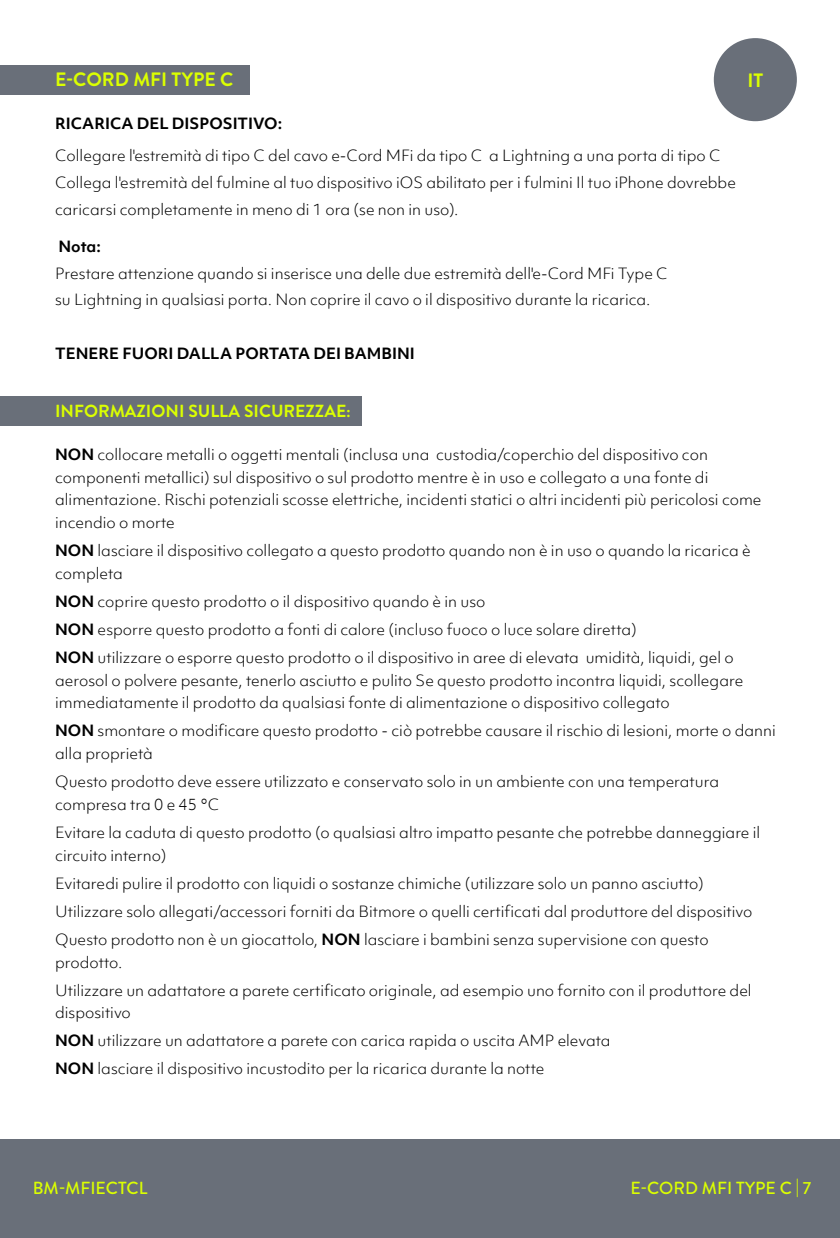
<style>
.page{position:relative;width:840px;height:1238px;background:#fff}
.page>*{position:absolute;margin:0;border:0;box-sizing:border-box;transform-origin:0 0}
.t1{font:700 19.43px "Brandon Grotesque";color:#dbff01}
.t2{font:700 17.5px "Brandon Grotesque";color:#dbff01}
.t3{font:500 17.5px "Brandon Grotesque";color:#dbff01}
.t4{font:300 14.88px/22.8px "Objektiv Mk 1";color:#000}
.t5{font:700 14.88px "Objektiv Mk 1";color:#000}
.s1{font-weight:700}
</style>
<div class="page">
<div style="left:0;top:396px;width:362px;height:30px;background:#696f79"></div>
<div style="left:0;top:1139px;width:840px;height:98px;background:#696f79"></div>
<div style="left:0;top:65px;width:249px;height:30px;background:#696f79"></div>
<div style="left:714px;top:38px;width:83px;height:83px;background:#696f79;border-radius:50%"></div>
<h1 class="t1" style="left:55px;top:66px;width:180px">E-CORD MFI TYPE C</h1>
<h1 class="t1" style="left:747px;top:67px;width:17px">IT</h1>
<p class="t5" style="left:55px;top:113px;width:228px">RICARICA DEL DISPOSITIVO:</p>
<p class="t4" style="left:55px;top:142px;width:682px;line-height:26.8px">Collegare l'estremità di tipo C del cavo e-Cord MFi da tipo C a Lightning a una porta di tipo C<br>Collega l'estremità del fulmine al tuo dispositivo iOS abilitato per i fulmini Il tuo iPhone dovrebbe caricarsi completamente in meno di 1 ora (se non in uso).</p>
<p class="t5" style="left:59px;top:236px;width:44px">Nota:</p>
<p class="t4" style="left:55px;top:259px;width:614px;line-height:26.8px">Prestare attenzione quando si inserisce una delle due estremità dell'e-Cord MFi Type C su Lightning in qualsiasi porta. Non coprire il cavo o il dispositivo durante la ricarica.</p>
<p class="t5" style="left:55px;top:342px;width:361px">TENERE FUORI DALLA PORTATA DEI BAMBINI</p>
<p class="t2" style="left:55px;top:399px;width:297px">INFORMAZIONI SULLA SICUREZZAE:</p>
<p class="t4" style="left:55px;top:443px;width:708px"><span class="s1">NON</span> collocare metalli o oggetti mentali (inclusa una custodia/coperchio del dispositivo con componenti metallici) sul dispositivo o sul prodotto mentre è in uso e collegato a una fonte di alimentazione. Rischi potenziali scosse elettriche, incidenti statici o altri incidenti più pericolosi come incendio o morte</p>
<p class="t4" style="left:55px;top:539px;width:697px"><span class="s1">NON</span> lasciare il dispositivo collegato a questo prodotto quando non è in uso o quando la ricarica è completa</p>
<p class="t4" style="left:55px;top:587px;width:680px;line-height:28px"><span class="s1">NON</span> coprire questo prodotto o il dispositivo quando è in uso<br><span class="s1">NON</span> esporre questo prodotto a fonti di calore (incluso fuoco o luce solare diretta)<br><span class="s1">NON</span> utilizzare o esporre questo prodotto o il dispositivo in aree di elevata umidità, liquidi, gel o</p>
<p class="t4" style="left:55px;top:668px;width:690px">aerosol o polvere pesante, tenerlo asciutto e pulito Se questo prodotto incontra liquidi, scollegare immediatamente il prodotto da qualsiasi fonte di alimentazione o dispositivo collegato</p>
<p class="t4" style="left:55px;top:719px;width:722px"><span class="s1">NON</span> smontare o modificare questo prodotto - ciò potrebbe causare il rischio di lesioni, morte o danni alla proprietà</p>
<p class="t4" style="left:55px;top:770px;width:665px">Questo prodotto deve essere utilizzato e conservato solo in un ambiente con una temperatura compresa tra 0 e 45 °C</p>
<p class="t4" style="left:55px;top:821px;width:707px">Evitare la caduta di questo prodotto (o qualsiasi altro impatto pesante che potrebbe danneggiare il circuito interno)</p>
<p class="t4" style="left:55px;top:869px;width:699px;line-height:28px">Evitaredi pulire il prodotto con liquidi o sostanze chimiche (utilizzare solo un panno asciutto)<br>Utilizzare solo allegati/accessori forniti da Bitmore o quelli certificati dal produttore del dispositivo<br>Questo prodotto non è un giocattolo, <span class="s1">NON</span> lasciare i bambini senza supervisione con questo</p>
<p class="t4" style="left:55px;top:947px;width:698px;line-height:28px">prodotto.<br>Utilizzare un adattatore a parete certificato originale, ad esempio uno fornito con il produttore del</p>
<p class="t4" style="left:55px;top:998px;width:557px;line-height:28px">dispositivo<br><span class="s1">NON</span> utilizzare un adattatore a parete con carica rapida o uscita AMP elevata<br><span class="s1">NON</span> lasciare il dispositivo incustodito per la ricarica durante la notte</p>
<p class="t3" style="left:33px;top:1175px;width:116px">BM-MFIECTCL</p>
<p class="t3" style="left:631px;top:1175px;width:182px">E-CORD MFI TYPE C | 7</p>
</div>
